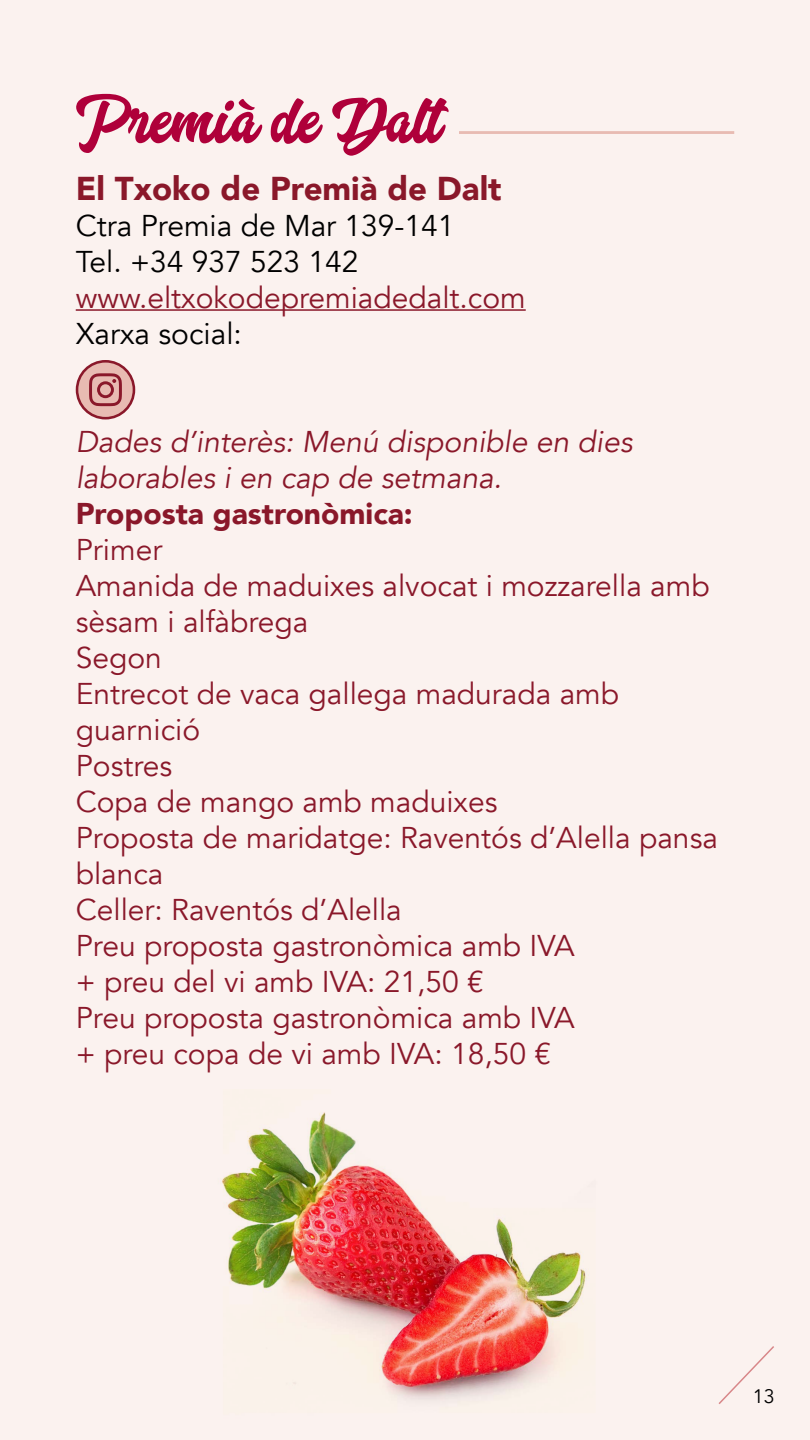
<style>
.page{position:relative;width:810px;height:1440px;background:#fbf2ef}
.page>*{position:absolute;margin:0;border:0;box-sizing:border-box;transform-origin:0 0}
.t1{font:63.9px "Aerokids";color:#af003a}
.t2{font:900 33px "Avenir";color:#8a182a}
.t3{font:30px/36px "Avenir";color:#8a182a}
.t4{font:italic 30px/36px "Avenir";color:#8a182a}
.t5{font:30px/36px "Avenir";color:#000}
.t6{font:900 30px "Avenir";color:#8a182a}
.t7{font:19.5px "Avenir";color:#000}
</style>
<div class="page">
<hr style="left:76px;top:309px;width:450px;height:2px;background:#8a182a">
<div style="left:77px;top:361px;width:57px;height:57px;background:#e8bbb2;border-radius:50%"></div>
<div style="left:76px;top:360px;width:59px;height:59px;border:3px solid #8a182a;border-radius:50%"></div>
<svg style="left:89px;top:373px;width:33px;height:33px"></svg>
<hr style="left:459px;top:131px;width:275px;height:3px;background:#e8bbb2">
<img style="left:222px;top:1112px;width:367px;height:290px">
<svg style="left:718px;top:1346px;width:56px;height:58px"></svg>
<h1 class="t1" style="left:76px;top:84px;width:368px">Premià de Dalt</h1>
<p class="t2" style="left:76px;top:160px;width:427px">El Txoko de Premià de Dalt</p>
<p class="t5" style="left:76px;top:208px;width:380px">Ctra Premia de Mar 139-141<br>Tel. +34 937 523 142</p>
<p class="t3" style="left:76px;top:280px;width:451px">www.eltxokodepremiadedalt.com</p>
<p class="t5" style="left:76px;top:316px;width:168px">Xarxa social:</p>
<p class="t4" style="left:76px;top:424px;width:558px">Dades d’interès: Menú disponible en dies laborables i en cap de setmana.</p>
<p class="t6" style="left:76px;top:488px;width:339px">Proposta gastronòmica:</p>
<p class="t3" style="left:76px;top:532px;width:644px">Primer<br>Amanida de maduixes alvocat i mozzarella amb sèsam i alfàbrega<br>Segon<br>Entrecot de vaca gallega madurada amb guarnició<br>Postres<br>Copa de mango amb maduixes<br>Proposta de maridatge: Raventós d’Alella pansa blanca<br>Celler: Raventós d’Alella<br>Preu proposta gastronòmica amb IVA<br>+ preu del vi amb IVA: 21,50 €<br>Preu proposta gastronòmica amb IVA<br>+ preu copa de vi amb IVA: 18,50 €</p>
<p class="t7" style="left:753px;top:1384px;width:24px">13</p>
</div>
